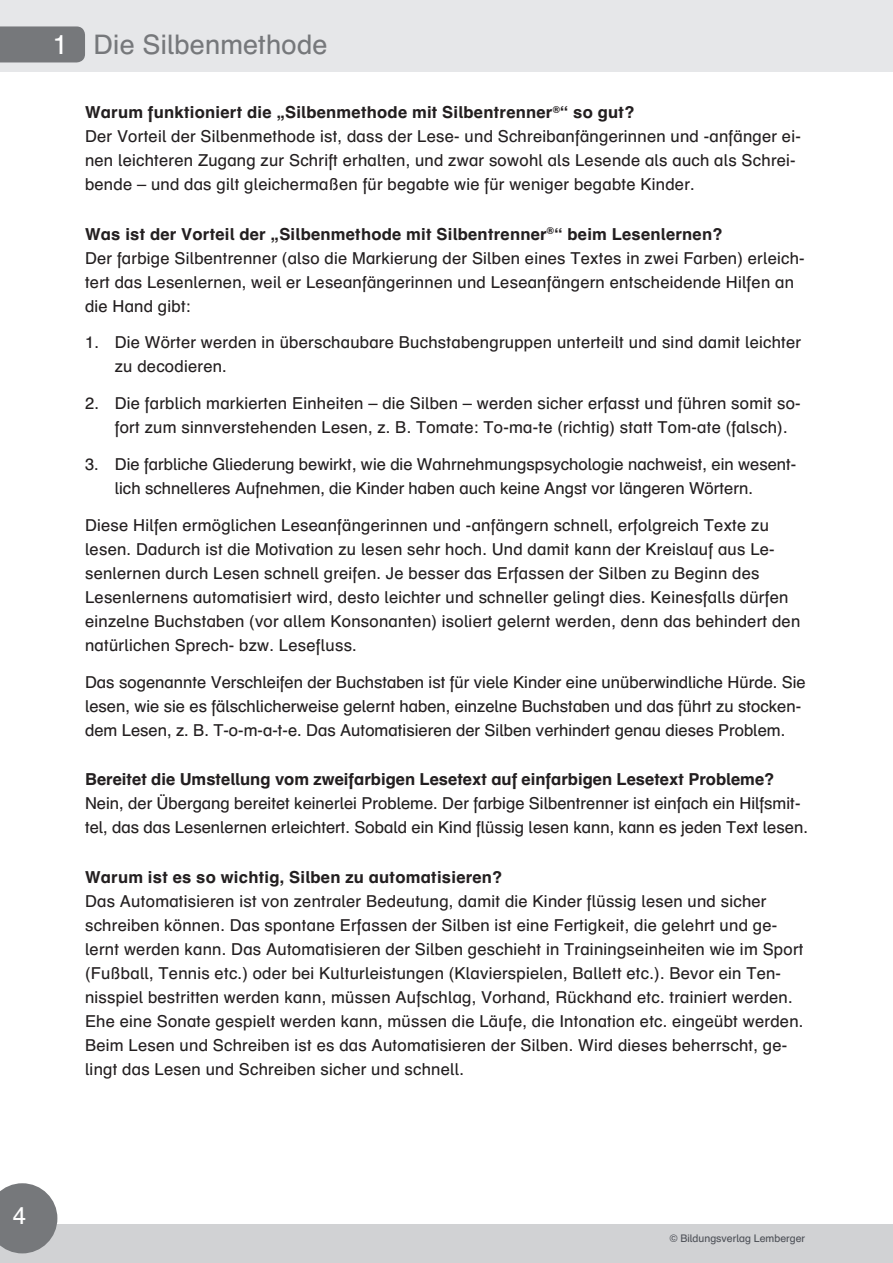
<style>
.page{position:relative;width:893px;height:1263px;background:#fff}
.page>*{position:absolute;margin:0;border:0;box-sizing:border-box;transform-origin:0 0}
.t1{font:27px "Schulbuch Nord";letter-spacing:.005em;color:#76787b}
.t2{font:24px "Schulbuch Nord";color:#fff}
.t3{font:16.5px/24px "Schulbuch Nord";letter-spacing:.015em;color:#231f20}
.t4{font:700 16.5px "Schulbuch Nord";color:#231f20}
.t5{font:10.5px "Schulbuch Nord";color:#4d5057}
.s1{color:#fff}
.s2{font-weight:700}
</style>
<div class="page">
<div style="left:0;top:0;width:893px;height:72px;background:#e6e7e9"></div>
<div style="left:0;top:26px;width:85px;height:36px;background:#76787b"></div>
<div style="left:0;top:1224px;width:893px;height:39px;background:#d1d2d4"></div>
<svg style="left:0;top:1183px;width:57px;height:70px"></svg>
<h1 class="t1" style="left:53px;top:28px;width:276px"><span class="s1">1</span> Die Silbenmethode</h1>
<p class="t3" style="left:85px;top:100px;width:717px"><span class="s2">Warum funktioniert die „Silbenmethode mit Silbentrenner</span><sup>®</sup><span class="s2">“ so gut?<br></span>Der Vorteil der Silbenmethode ist, dass der Lese- und Schreibanfängerinnen und -anfänger ei&shy;nen leichteren Zugang zur Schrift erhalten, und zwar sowohl als Lesende als auch als Schrei&shy;bende – und das gilt gleichermaßen für begabte wie für weniger begabte Kinder.</p>
<p class="t3" style="left:85px;top:222px;width:721px"><span class="s2">Was ist der Vorteil der „Silbenmethode mit Silbentrenner</span><sup>®</sup><span class="s2">“ beim Lesenlernen?<br></span>Der farbige Silbentrenner (also die Markierung der Silben eines Textes in zwei Farben) erleich&shy;tert das Lesenlernen, weil er Leseanfängerinnen und Leseanfängern entscheidende Hilfen an die Hand gibt:</p>
<p class="t3" style="left:115px;top:330px;width:688px;text-indent:-30px">1. Die Wörter werden in überschaubare Buchstabengruppen unterteilt und sind damit leichter zu decodieren.</p>
<p class="t3" style="left:115px;top:391px;width:687px;text-indent:-30px">2. Die farblich markierten Einheiten – die Silben – werden sicher erfasst und führen somit so&shy;fort zum sinnverstehenden Lesen, z. B. Tomate: To-ma-te (richtig) statt Tom-ate (falsch).</p>
<p class="t3" style="left:115px;top:452px;width:683px;text-indent:-30px">3. Die farbliche Gliederung bewirkt, wie die Wahrnehmungspsychologie nachweist, ein wesent&shy;lich schnelleres Aufnehmen, die Kinder haben auch keine Angst vor längeren Wörtern.</p>
<p class="t3" style="left:85px;top:513px;width:717px">Diese Hilfen ermöglichen Leseanfängerinnen und -anfängern schnell, erfolgreich Texte zu lesen. Dadurch ist die Motivation zu lesen sehr hoch. Und damit kann der Kreislauf aus Le&shy;senlernen durch Lesen schnell greifen. Je besser das Erfassen der Silben zu Beginn des Lesenlernens automatisiert wird, desto leichter und schneller gelingt dies. Keinesfalls dürfen einzelne Buchstaben (vor allem Konsonanten) isoliert gelernt werden, denn das behindert den natürlichen Sprech- bzw. Lesefluss.</p>
<p class="t3" style="left:85px;top:670px;width:722px">Das sogenannte Verschleifen der Buchstaben ist für viele Kinder eine unüberwindliche Hürde. Sie lesen, wie sie es fälschlicherweise gelernt haben, einzelne Buchstaben und das führt zu stocken&shy;dem Lesen, z. B. T-o-m-a-t-e. Das Automatisieren der Silben verhindert genau dieses Problem.</p>
<p class="t4" style="left:85px;top:769px;width:691px">Bereitet die Umstellung vom zweifarbigen Lesetext auf einfarbigen Lesetext Probleme?</p>
<p class="t3" style="left:85px;top:791px;width:724px">Nein, der Übergang bereitet keinerlei Probleme. Der farbige Silbentrenner ist einfach ein Hilfsmit&shy;tel, das das Lesenlernen erleichtert. Sobald ein Kind flüssig lesen kann, kann es jeden Text lesen.</p>
<p class="t4" style="left:85px;top:866px;width:419px">Warum ist es so wichtig, Silben zu automatisieren?</p>
<p class="t3" style="left:85px;top:889px;width:720px">Das Automatisieren ist von zentraler Bedeutung, damit die Kinder flüssig lesen und sicher schreiben können. Das spontane Erfassen der Silben ist eine Fertigkeit, die gelehrt und ge&shy;lernt werden kann. Das Automatisieren der Silben geschieht in Trainingseinheiten wie im Sport (Fußball, Tennis etc.) oder bei Kulturleistungen (Klavierspielen, Ballett etc.). Bevor ein Ten&shy;nisspiel bestritten werden kann, müssen Aufschlag, Vorhand, Rückhand etc. trainiert werden.<br>Ehe eine Sonate gespielt werden kann, müssen die Läufe, die Intonation etc. eingeübt werden.<br>Beim Lesen und Schreiben ist es das Automatisieren der Silben. Wird dieses beherrscht, ge&shy;lingt das Lesen und Schreiben sicher und schnell.</p>
<h2 class="t2" style="left:13px;top:1201px;width:15px">4</h2>
<p class="t5" style="left:670px;top:1232px;width:137px">© Bildungsverlag Lemberger</p>
</div>
